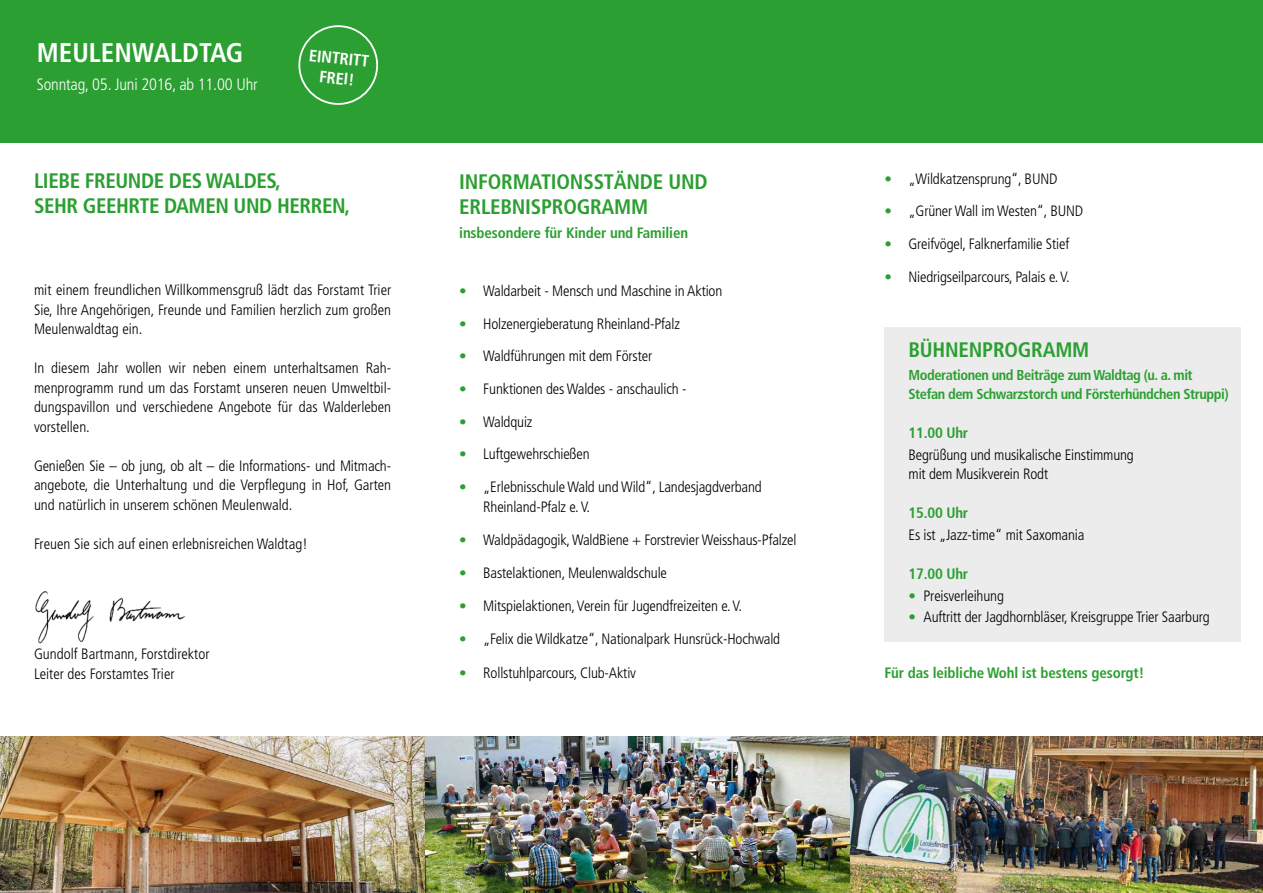
<style>
.page{position:relative;width:1263px;height:893px;background:#fff}
.page>*{position:absolute;margin:0;border:0;box-sizing:border-box;transform-origin:0 0}
.t1{font:700 condensed 27px "Frutiger";color:#fff}
.t2{font:700 condensed 21px "Frutiger";letter-spacing:-.01em;color:#2b9f31}
.t3{font:300 condensed 16.5px "Frutiger";letter-spacing:-.01em;color:#fff}
.t4{font:700 condensed 16.5px/19.8px "Frutiger";color:#fff;text-align:center}
.t5{font:300 condensed 15px/19.5px "Frutiger";letter-spacing:-.01em;color:#000}
.t6{font:700 condensed 15px "Frutiger";letter-spacing:-.01em;color:#2b9f31}
.t7{font:700 condensed 15px "Frutiger 67";letter-spacing:-.015em;color:#2b9f31}
.t8{font:700 condensed 14.4px/18.8px "Frutiger";letter-spacing:-.03em;color:#2b9f31}
.s1{font-family:"Frutiger 47";color:#2b9f31}
</style>
<div class="page">
<div style="left:884px;top:327px;width:357px;height:315px;background:#ececec"></div>
<div style="left:0;top:0;width:1263px;height:143px;background:#2b9f31"></div>
<img style="left:0;top:737px;width:1263px;height:156px">
<img style="left:35px;top:591px;width:150px;height:53px">
<svg style="left:298px;top:25px;width:80px;height:80px"></svg>
<h1 class="t1" style="left:37px;top:36px;width:208px">meulenwaldtag</h1>
<p class="t3" style="left:37px;top:75px;width:222px">Sonntag, 05. Juni 2016, ab 11.00 Uhr</p>
<p class="t4" style="left:310px;top:45px;width:62px;rotate:6deg">Ei ntri tt fr ei!</p>
<h2 class="t2" style="left:34px;top:168px;width:84px">LIEBE FREUNDE</h2>
<h2 class="t2" style="left:169px;top:168px;width:50px">DE S WALDE</h2>
<h2 class="t2" style="left:267px;top:168px;width:16px">S,</h2>
<h2 class="t2" style="left:34px;top:194px;width:61px">SEHR GEEH</h2>
<h2 class="t2" style="left:129px;top:194px;width:49px">RTE DAMEN</h2>
<h2 class="t2" style="left:234px;top:194px;width:14px">UND</h2>
<h2 class="t2" style="left:277px;top:194px;width:75px">HERREN,</h2>
<p class="t5" style="left:34px;top:281px;width:359px;text-align:justify">mit einem freundlichen Willkommensgruß lädt das Forstamt Trier Sie, I hre Angehörigen, Freunde und Familien herzlich zum großen Meulenwaldtag ein.</p>
<p class="t5" style="left:34px;top:359px;width:359px;text-align:justify">I n diesem Jahr wollen wir neben einem unterhaltsamen Rah&shy;menprogramm rund um das Forstamt unseren neuen U mweltbil&shy;dungspavillon und verschiedene Angebote für das Walderleben vorstellen.</p>
<p class="t5" style="left:34px;top:456px;width:359px;text-align:justify">Genießen Sie – ob jung, ob alt – die I nformations- und M itmach&shy;angebote, die U nterhaltung und die Verpflegung in Hof, Garten und natürlich in unserem schönen Meulenwald.</p>
<p class="t5" style="left:34px;top:534px;width:275px">Freuen Sie sich auf einen erlebnisreichen Waldtag!</p>
<p class="t5" style="left:34px;top:644px;width:177px">Gundolf Bartmann, Forstdirektor<br>Leiter des Forstamtes Trier</p>
<h2 class="t2" style="left:459px;top:169px;width:180px">INFORMATIONSSTÄNDE</h2>
<h2 class="t2" style="left:668px;top:169px;width:14px">UND</h2>
<h2 class="t2" style="left:459px;top:194px;width:159px">ERLEBNISPROGRAMM</h2>
<p class="t6" style="left:459px;top:224px;width:230px">insbesondere für Kinder und Familien</p>
<p class="t5" style="left:459px;top:281px;width:265px"><span class="s1">•</span> Waldarbeit - Mensch und Maschine in Aktion</p>
<p class="t5" style="left:459px;top:314px;width:222px"><span class="s1">•</span> Holzenergieberatung Rheinland-Pfalz</p>
<p class="t5" style="left:459px;top:347px;width:194px"><span class="s1">•</span> Waldführungen mit dem Förster</p>
<p class="t5" style="left:459px;top:379px;width:229px"><span class="s1">•</span> Funktionen des Waldes - anschaulich -</p>
<p class="t5" style="left:459px;top:412px;width:75px"><span class="s1">•</span> Waldquiz</p>
<p class="t5" style="left:459px;top:445px;width:132px"><span class="s1">•</span> Luftgewehrschießen</p>
<p class="t5" style="left:459px;top:477px;width:304px"><span class="s1">•</span> „Erlebnisschule Wald und Wild“, Landesjagdverband<br>Rheinland-Pfalz e. V.</p>
<p class="t5" style="left:459px;top:530px;width:339px"><span class="s1">•</span> Waldpädagogik, WaldBiene + Forstrevier Weisshaus-Pfalzel</p>
<p class="t5" style="left:459px;top:563px;width:209px"><span class="s1">•</span> Bastelaktionen, Meulenwaldschule</p>
<p class="t5" style="left:459px;top:596px;width:284px"><span class="s1">•</span> M itspielaktionen, Verein für Jugendfreizeiten e. V.</p>
<p class="t5" style="left:459px;top:629px;width:322px"><span class="s1">•</span> „Felix die Wildkatze“, Nationalpark Hunsrück-Hochwald</p>
<p class="t5" style="left:459px;top:664px;width:178px"><span class="s1">•</span> Rollstuhlparcours, Club-Aktiv</p>
<p class="t5" style="left:884px;top:169px;width:175px"><span class="s1">•</span> „Wildkatzensprung“, BUN D</p>
<p class="t5" style="left:884px;top:202px;width:200px"><span class="s1">•</span> „Grüner Wall im Westen“, BUN D</p>
<p class="t5" style="left:884px;top:234px;width:186px"><span class="s1">•</span> Greifvögel, Falknerfamilie Stief</p>
<p class="t5" style="left:884px;top:267px;width:187px"><span class="s1">•</span> N iedrigseilparcours, Palais e. V.</p>
<h2 class="t2" style="left:908px;top:338px;width:182px">Bühnenprogramm</h2>
<p class="t8" style="left:908px;top:366px;width:322px">Moderationen und Beiträge zum Waldtag (u. a. mit<br>Stefan dem Schwarzstorch und Försterhündchen Struppi)</p>
<p class="t7" style="left:908px;top:424px;width:61px">11.00 Uhr</p>
<p class="t5" style="left:908px;top:445px;width:227px">Begrüßung und musikalische Einstimmung mit dem M usikverein Rodt</p>
<p class="t7" style="left:908px;top:504px;width:61px">15.00 Uhr</p>
<p class="t5" style="left:908px;top:525px;width:177px">Es ist „Jazz-time“ mit Saxomania</p>
<p class="t7" style="left:908px;top:565px;width:61px">17.00 Uhr</p>
<p class="t5" style="left:908px;top:586px;width:97px"><span class="s1">•</span> Preisverleihung</p>
<p class="t5" style="left:908px;top:607px;width:303px"><span class="s1">•</span> Auftritt der Jagdhornbläser, Kreisgruppe Trier Saarburg</p>
<p class="t6" style="left:884px;top:664px;width:261px">Für das leibliche Wohl ist bestens gesorgt!</p>
</div>
